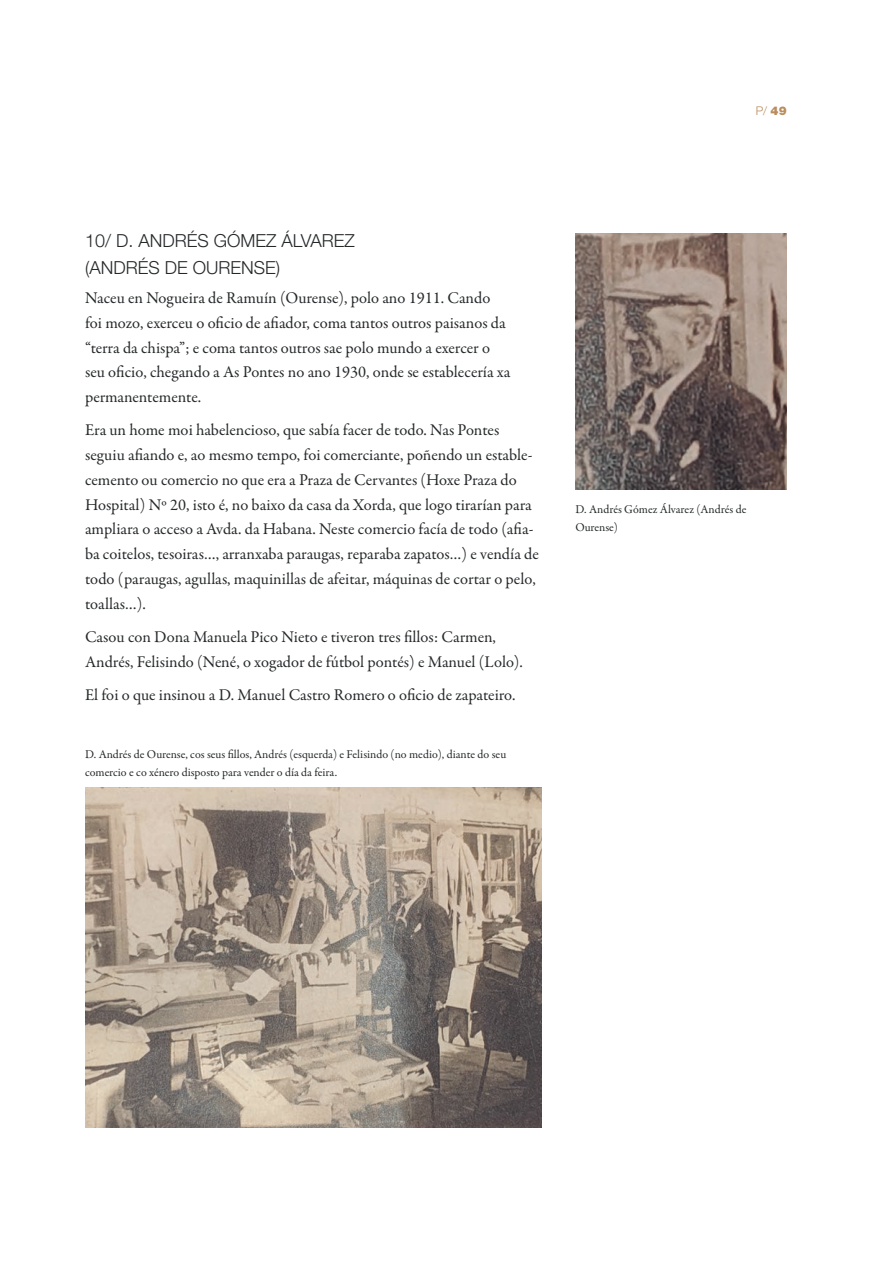
<style>
.page{position:relative;width:893px;height:1263px;background:#fff}
.page>*{position:absolute;margin:0;border:0;box-sizing:border-box;transform-origin:0 0}
.t1{font:300 18px/27px "Helvetica Neue LT Std";color:#252829}
.t2{font:16.5px/24.8px "Garamond Premr Pro";color:#252829}
.t3{font:12px/18px "Garamond Premr Pro";color:#252829}
.t4{font:300 12px "Helvetica Neue LT Std";color:#b98d5e}
.s1{font-weight:900}
</style>
<div class="page">
<img style="left:575px;top:234px;width:212px;height:255px">
<img style="left:85px;top:787px;width:456px;height:340px">
<p class="t4" style="left:756px;top:103px;width:32px">P/ <span class="s1">49</span></p>
<p class="t1" style="left:85px;top:227px;width:271px">10/ D. ANDRÉS GÓMEZ ÁLVAREZ (ANDRÉS DE OURENSE)</p>
<p class="t2" style="left:85px;top:286px;width:427px">Naceu en Nogueira de Ramuín (Ourense), polo ano 1911. Cando foi mozo, exerceu o oficio de afiador, coma tantos outros paisanos da “terra da chispa”; e coma tantos outros sae polo mundo a exercer o seu oficio, chegando a As Pontes no ano 1930, onde se establecería xa permanentemente.</p>
<p class="t2" style="left:85px;top:418px;width:455px">Era un home moi habelencioso, que sabía facer de todo. Nas Pontes seguiu afiando e, ao mesmo tempo, foi comerciante, poñendo un estable&shy;cemento ou comercio no que era a Praza de Cervantes (Hoxe Praza do Hospital) Nº 20, isto é, no baixo da casa da Xorda, que logo tirarían para ampliara o acceso a Avda. da Habana. Neste comercio facía de todo (afia&shy;ba coitelos, tesoiras…, arranxaba paraugas, reparaba zapatos…) e vendía de todo (paraugas, agullas, maquinillas de afeitar, máquinas de cortar o pelo, toallas…).</p>
<p class="t2" style="left:85px;top:625px;width:439px">Casou con Dona Manuela Pico Nieto e tiveron tres fillos: Carmen,<br>Andrés, Felisindo (Nené, o xogador de fútbol pontés) e Manuel (Lolo).</p>
<p class="t2" style="left:85px;top:683px;width:432px">El foi o que insinou a D. Manuel Castro Romero o oficio de zapateiro.</p>
<p class="t3" style="left:85px;top:746px;width:423px">D. Andrés de Ourense, cos seus fillos, Andrés (esquerda) e Felisindo (no medio), diante do seu comercio e co xénero disposto para vender o día da feira.</p>
<p class="t3" style="left:575px;top:500px;width:172px">D. Andrés Gómez Álvarez (Andrés de<br>Ourense)</p>
</div>
